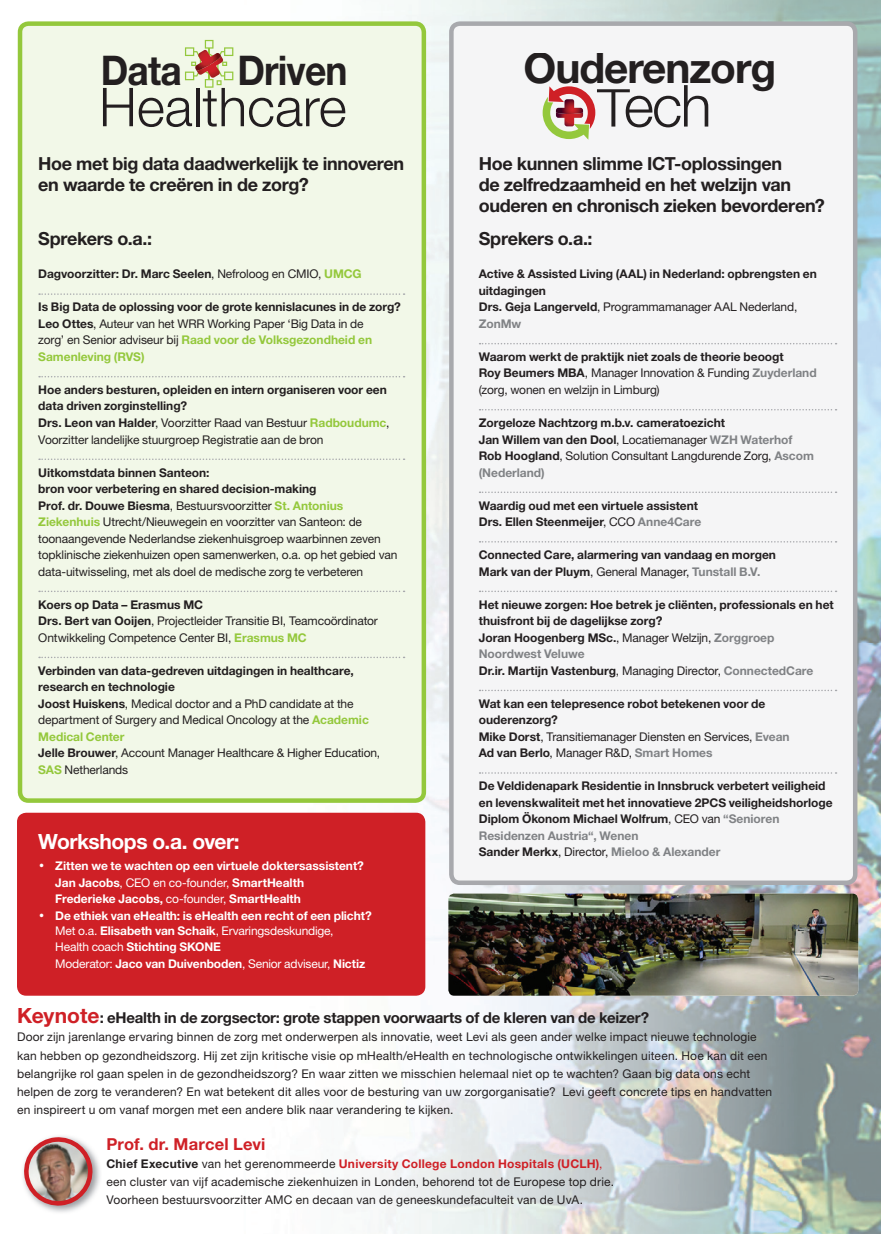
<style>
.page{position:relative;width:881px;height:1234px;background:#fff}
.page>*{position:absolute;margin:0;border:0;box-sizing:border-box;transform-origin:0 0}
.t1{font:300 58.05px "Helvetica Neue LT Std";color:#231f20}
.t2{font:700 42.3px "Helvetica Neue LT Std";letter-spacing:-.025em;color:#231f20}
.t3{font:700 40.95px "Helvetica Neue LT Std";letter-spacing:-.025em;color:#231f20;scale:.91 1}
.t4{font:700 21px "Helvetica Neue LT Std";letter-spacing:-.02em;color:#fff}
.t5{font:700 18px/21px "Helvetica Neue LT Std";letter-spacing:-.02em;color:#231f20}
.t6{font:700 16.5px "Helvetica Neue LT Std";letter-spacing:.01em;color:#cf2026}
.t7{font:700 15px "Helvetica Neue LT Std";letter-spacing:-.015em;color:#231f20}
.t8{font:700 12px/16.5px "Helvetica Neue LT Std";color:#231f20}
.t9{font:12px/16.5px "Helvetica Neue LT Std";letter-spacing:-.01em;color:#231f20}
.t10{font:12px/18px "Helvetica Neue LT Std";letter-spacing:.01em;color:#231f20}
.t11{font:700 12px/16px "Helvetica Neue LT Std";letter-spacing:-.005em;color:#fff}
.s1{font-size:52.2px}
.s2{font-weight:400}
.s3{color:#94c83c}
.s4{font-weight:700}
.s5{font-weight:700;color:#94c83c}
.s6{font-family:"Humanist 777 BT Roman Condensed B";font-weight:400}
.s7{color:#808285}
.s8{font-size:21px;color:#cf2026}
.s9{font-weight:700;color:#cf2026}
.s10{color:#cf2026}
</style>
<div class="page">
<img style="left:17px;top:0;width:863px;height:1233px">
<div style="left:451px;top:24px;width:403px;height:858px;background:#f5f5f6;border-radius:9px"></div>
<div style="left:449px;top:21px;width:408px;height:863px;border:4px solid #a8a9ad;border-radius:9px"></div>
<div style="left:20px;top:24px;width:403px;height:776px;background:#f2f8e8;border-radius:9px"></div>
<div style="left:18px;top:21px;width:408px;height:781px;border:4px solid #94c83c;border-radius:9px"></div>
<div style="left:18px;top:813px;width:406px;height:181px;background:#cf2026;border-radius:9px"></div>
<div style="left:17px;top:812px;width:408px;height:183px;border:2px solid #cf2026;border-radius:9px"></div>
<svg style="left:39px;top:293px;width:365px;height:2px"></svg>
<svg style="left:39px;top:376px;width:365px;height:1px"></svg>
<svg style="left:39px;top:458px;width:365px;height:2px"></svg>
<svg style="left:39px;top:590px;width:365px;height:2px"></svg>
<svg style="left:39px;top:656px;width:365px;height:2px"></svg>
<svg style="left:479px;top:343px;width:357px;height:1px"></svg>
<svg style="left:479px;top:409px;width:357px;height:1px"></svg>
<svg style="left:479px;top:491px;width:357px;height:2px"></svg>
<svg style="left:479px;top:541px;width:357px;height:1px"></svg>
<svg style="left:479px;top:590px;width:357px;height:2px"></svg>
<svg style="left:479px;top:689px;width:357px;height:2px"></svg>
<svg style="left:479px;top:772px;width:357px;height:1px"></svg>
<svg style="left:103px;top:88px;width:30px;height:38px"></svg>
<svg style="left:139px;top:40px;width:206px;height:87px"></svg>
<svg style="left:542px;top:86px;width:53px;height:54px"></svg>
<img style="left:21px;top:1134px;width:81px;height:80px">
<img style="left:24px;top:1136px;width:69px;height:71px">
<img style="left:448px;top:893px;width:409px;height:102px">
<h3 class="t3" style="left:101px;top:45px;width:90px">Data</h3>
<h3 class="t3" style="left:237px;top:45px;width:122px">Driven</h3>
<h2 class="t2" style="left:523px;top:42px;width:254px">Ouderenzorg</h2>
<h1 class="t1" style="left:597px;top:70px;width:116px"><span class="s1">T</span>ech</h1>
<h3 class="t5" style="left:38px;top:153px;width:367px">Hoe met big data daadwerkelijk te innoveren en waarde te creëren in de zorg?</h3>
<h3 class="t5" style="left:38px;top:228px;width:115px">Sprekers o.a.:</h3>
<p class="t8" style="left:38px;top:265px;width:325px">Dagvoorzitter: Dr. Marc Seelen<span class="s2">, Nefroloog en CMIO,</span> <span class="s3">UMCG</span></p>
<p class="t9" style="left:38px;top:298px;width:364px"><span class="s4">Is Big Data de oplossing voor de grote kennislacunes in de zorg?<br>Leo Ottes</span>, Auteur van het WRR Working Paper ‘Big Data in de<br>zorg’ en Senior adviseur bij <span class="s5">Raad voor de Volksgezondheid en Samenleving (RVS)</span></p>
<p class="t8" style="left:38px;top:381px;width:352px">Hoe anders besturen, opleiden en intern organiseren voor een data driven zorginstelling?<br>Drs. Leon van Halder<span class="s2">, Voorzitter Raad van Bestuur</span> <span class="s3">Radboudumc</span><span class="s2">, Voorzitter landelijke stuurgroep Registratie aan de bron</span></p>
<p class="t9" style="left:38px;top:463px;width:360px"><span class="s4">Uitkomstdata binnen Santeon:<br>bron voor verbetering en shared decision-making<br>Prof. dr. Douwe Biesma</span>, Bestuursvoorzitter <span class="s5">St. Antonius Ziekenhuis</span> Utrecht/Nieuwegein en voorzitter van Santeon: de toonaangevende Nederlandse ziekenhuisgroep waarbinnen zeven topklinische ziekenhuizen open samenwerken, o.a. op het gebied van data-uitwisseling, met als doel de medische zorg te verbeteren</p>
<p class="t9" style="left:38px;top:595px;width:341px"><span class="s4">Koers op Data – Erasmus MC<br>Drs. Bert van Ooijen</span>, Projectleider Transitie BI, Teamcoördinator<br>Ontwikkeling Competence Center BI, <span class="s5">Erasmus MC</span></p>
<p class="t9" style="left:38px;top:661px;width:343px"><span class="s4">Verbinden van data-gedreven uitdagingen in healthcare, research en technologie<br>Joost Huiskens</span>, Medical doctor and a PhD candidate at the department of Surgery and Medical Oncology at the <span class="s5">Academic Medical Center<br></span><span class="s4">Jelle Brouwer</span>, Account Manager Healthcare &amp; Higher Education, <span class="s5">SAS</span> Netherlands</p>
<h3 class="t4" style="left:38px;top:828px;width:203px">Workshops o.a. over:</h3>
<p class="t11" style="left:55px;top:857px;width:310px;line-height:16.5px;text-indent:-17px"><span class="s6">•</span> Zitten we te wachten op een virtuele doktersassistent?<br>Jan Jacobs<span class="s2">, CEO en co-founder,</span> SmartHealth<br>Frederieke Jacobs, <span class="s2">co-founder,</span> SmartHealth</p>
<p class="t11" style="left:55px;top:906px;width:318px;text-indent:-17px"><span class="s6">•</span> De ethiek van eHealth: is eHealth een recht of een plicht?<br><span class="s2">Met o.a.</span> Elisabeth van Schaik<span class="s2">, Ervaringsdeskundige,<br>Health coach</span> Stichting SKONE<br><span class="s2">Moderator:</span> Jaco van Duivenboden<span class="s2">, Senior adviseur,</span> Nictiz</p>
<h3 class="t5" style="left:478px;top:153px;width:347px">Hoe kunnen slimme ICT-oplossingen<br>de zelfredzaamheid en het welzijn van ouderen en chronisch zieken bevorderen?</h3>
<h3 class="t5" style="left:478px;top:228px;width:115px">Sprekers o.a.:</h3>
<p class="t8" style="left:478px;top:265px;width:339px">Active &amp; Assisted Living (AAL) in Nederland: opbrengsten en uitdagingen<br>Drs. Geja Langerveld<span class="s2">, Programmamanager AAL Nederland, </span><span class="s7">ZonMw</span></p>
<p class="t8" style="left:478px;top:348px;width:339px">Waarom werkt de praktijk niet zoals de theorie beoogt<br>Roy Beumers MBA<span class="s2">, Manager Innovation &amp; Funding</span> <span class="s7">Zuyderland </span><span class="s2">(zorg, wonen en welzijn in Limburg)</span></p>
<p class="t8" style="left:478px;top:414px;width:336px">Zorgeloze Nachtzorg m.b.v. cameratoezicht<br>Jan Willem van den Dool<span class="s2">, Locatiemanager</span> <span class="s7">WZH Waterhof </span>Rob Hoogland<span class="s2">, Solution Consultant Langdurende Zorg,</span> <span class="s7">Ascom (Nederland)</span></p>
<p class="t8" style="left:478px;top:496px;width:224px">Waardig oud met een virtuele assistent<br>Drs. Ellen Steenmeijer<span class="s2">, CCO</span> <span class="s7">Anne4Care</span></p>
<p class="t8" style="left:478px;top:546px;width:298px">Connected Care, alarmering van vandaag en morgen<br>Mark van der Pluym<span class="s2">, General Manager,</span> <span class="s7">Tunstall B.V.</span></p>
<p class="t8" style="left:478px;top:595px;width:356px">Het nieuwe zorgen: Hoe betrek je cliënten, professionals en het thuisfront bij de dagelijkse zorg?<br>Joran Hoogenberg MSc.<span class="s2">, Manager Welzijn,</span> <span class="s7">Zorggroep Noordwest Veluwe<br></span>Dr.ir. Martijn Vastenburg<span class="s2">, Managing Director,</span> <span class="s7">ConnectedCare</span></p>
<p class="t8" style="left:478px;top:694px;width:312px">Wat kan een telepresence robot betekenen voor de ouderenzorg?<br>Mike Dorst<span class="s2">, Transitiemanager Diensten en Services,</span> <span class="s7">Evean </span>Ad van Berlo<span class="s2">, Manager R&amp;D,</span> <span class="s7">Smart Homes</span></p>
<p class="t8" style="left:478px;top:777px;width:355px">De Veldidenapark Residentie in Innsbruck verbetert veiligheid en levenskwaliteit met het innovatieve 2PCS veiligheidshorloge Diplom Ökonom Michael Wolfrum<span class="s2">, CEO van</span> <span class="s7">“Senioren Residenzen Austria“, Wenen<br></span>Sander Merkx<span class="s2">, Director,</span> <span class="s7">Mieloo &amp; Alexander</span></p>
<p class="t7" style="left:17px;top:1008px;width:633px"><span class="s8">Keynote</span>: eHealth in de zorgsector: grote stappen voorwaarts of de kleren van de keizer?</p>
<p class="t10" style="left:17px;top:1027px;width:756px">Door zijn jarenlange ervaring binnen de zorg met onderwerpen als innovatie, weet Levi als geen ander welke impact nieuwe technologie kan hebben op gezondheidszorg. Hij zet zijn kritische visie op mHealth/eHealth en technologische ontwikkelingen uiteen. Hoe kan dit een belangrijke rol gaan spelen in de gezondheidszorg? En waar zitten we misschien helemaal niet op te wachten? Gaan big data ons echt helpen de zorg te veranderen? En wat betekent dit alles voor de besturing van uw zorgorganisatie? Levi geeft concrete tips en handvatten en inspireert u om vanaf morgen met een andere blik naar verandering te kijken.</p>
<h3 class="t6" style="left:106px;top:1133px;width:160px">Prof. dr. Marcel Levi</h3>
<p class="t10" style="left:106px;top:1153px;width:509px"><span class="s4">Chief Executive</span> van het gerenommeerde <span class="s9">University College London Hospitals (UCLH)</span><span class="s10">, </span>een cluster van vijf academische ziekenhuizen in Londen, behorend tot de Europese top drie.<br>Voorheen bestuursvoorzitter AMC en decaan van de geneeskundefaculteit van de UvA.</p>
</div>
